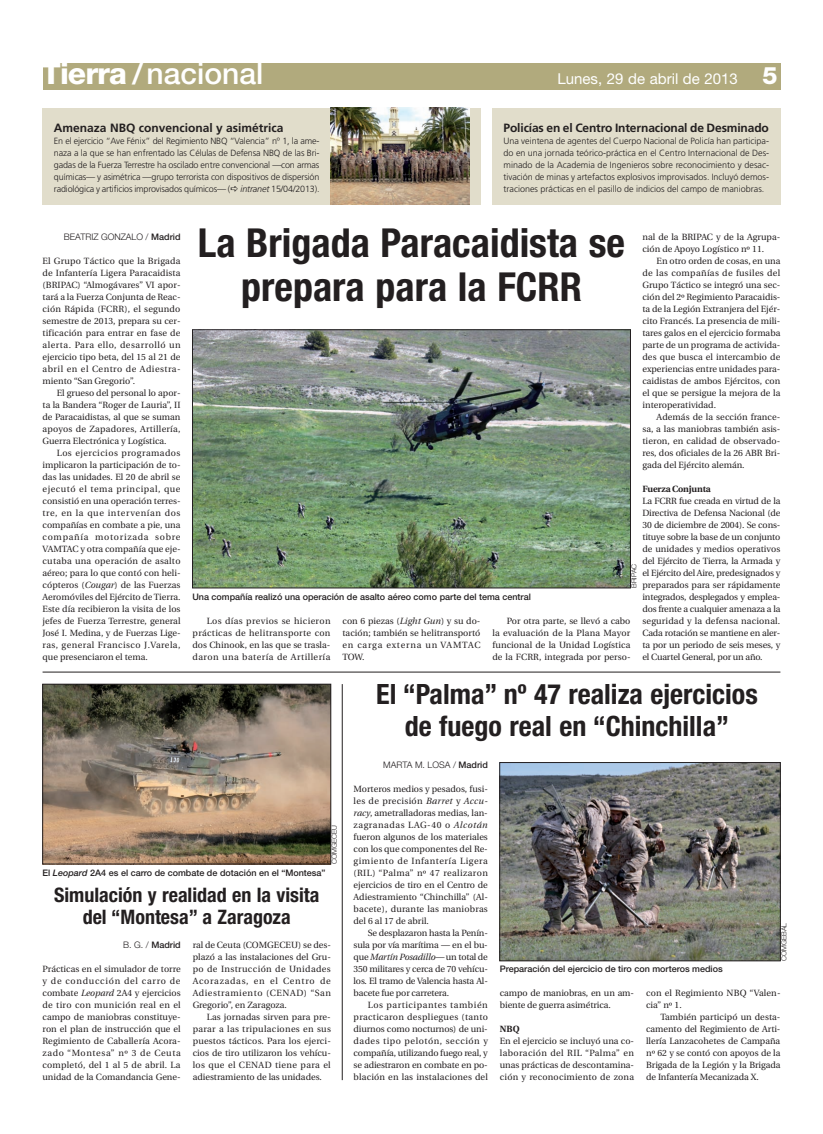
<style>
.page{position:relative;width:823px;height:1134px;background:#fff}
.page>*{position:absolute;margin:0;border:0;box-sizing:border-box;transform-origin:0 0}
.t1{font:700 condensed 40px/44px "Helvetica Neue";color:#231f20;text-align:center}
.t2{font:500 30px "Helvetica Neue";color:#fff}
.t3{font:700 condensed 28px/32px "Helvetica Neue";color:#231f20;text-align:center}
.t4{font:700 condensed 20px/22px "Helvetica Neue";color:#231f20;text-align:center}
.t5{font:15px "Helvetica Neue";color:#fff}
.t6{font:700 12px "Frutiger";letter-spacing:-.01em;color:#231f20}
.t7{font:9px/12px "Utopia";color:#231f20;text-align:justify}
.t8{font:300 9px/12px "Frutiger";letter-spacing:-.01em;color:#231f20;text-align:justify}
.t9{font:500 9px "Helvetica Neue";color:#231f20}
.t10{font:300 9px "Helvetica Neue";color:#231f20}
.t11{font:700 9px "Utopia";letter-spacing:-.015em;color:#231f20}
.t12{font:300 7px "Helvetica Neue";color:#231f20}
.s1{font-weight:800}
.s2{font-weight:800;font-size:24px}
.s3{font-style:italic}
.s4{font-weight:500}
.s5{font-weight:300}
</style>
<div class="page">
<div style="left:43px;top:63px;width:737px;height:27px;background:#b1aa7d"></div>
<img style="left:194px;top:332px;width:434px;height:254px">
<div style="left:192px;top:330px;width:438px;height:258px;border:1px solid #231f20"></div>
<div style="left:492px;top:108px;width:288px;height:96px;background:#e1ddcb"></div>
<div style="left:43px;top:108px;width:437px;height:96px;background:#e1ddcb"></div>
<img style="left:330px;top:108px;width:139px;height:96px">
<img style="left:501px;top:764px;width:277px;height:195px">
<div style="left:499px;top:762px;width:281px;height:199px;border:1px solid #231f20"></div>
<img style="left:45px;top:686px;width:284px;height:176px">
<div style="left:43px;top:684px;width:288px;height:180px;border:1px solid #231f20"></div>
<hr style="left:342px;top:684px;width:1px;height:396px;background:#231f20">
<hr style="left:43px;top:672px;width:737px;height:1px;background:#231f20">
<h2 class="t2" style="left:42px;top:62px;width:223px"><span class="s1">Tierra</span> /nacional</h2>
<h3 class="t5" style="left:557px;top:73px;width:221px">Lunes, 29 de abril de 2013 <span class="s2">5</span></h3>
<h3 class="t6" style="left:54px;top:123px;width:231px">Amenaza NBQ convencional y asimétrica</h3>
<p class="t8" style="left:54px;top:136px;width:267px">En el ejercicio “Ave Fénix” del Regimiento NBQ “Valencia” nº 1, la ame&shy;naza a la que se han enfrentado las Células de Defensa NBQ de las Bri&shy;gadas de la Fuerza Terrestre ha oscilado entre convencional —con armas químicas— y asimétrica —grupo terrorista con dispositivos de dispersión radiológica y artificios improvisados químicos— ( <span class="s3">intranet</span> 15/04/2013).</p>
<h3 class="t6" style="left:503px;top:123px;width:267px">Policías en el Centro Internacional de Desminado</h3>
<p class="t8" style="left:503px;top:136px;width:267px">Una veintena de agentes del Cuerpo Nacional de Policía han participa&shy;do en una jornada teórico-práctica en el Centro Internacional de Des&shy;minado de la Academia de Ingenieros sobre reconocimiento y desac&shy;tivación de minas y artefactos explosivos improvisados. Incluyó demos&shy;traciones prácticas en el pasillo de indicios del campo de maniobras.</p>
<p class="t10" style="left:64px;top:231px;width:118px">BEATRIZ GONZALO / <span class="s4">Madrid</span></p>
<p class="t7" style="left:43px;top:256px;width:139px">El Grupo Táctico que la Brigada de Infantería Ligera Paracaidista (BRIPAC) “Almogávares” VI apor&shy;tará a la Fuerza Conjunta de Reac&shy;ción Rápida (FCRR), el segundo semestre de 2013, prepara su cer&shy;tificación para entrar en fase de alerta. Para ello, desarrolló un ejercicio tipo beta, del 15 al 21 de abril en el Centro de Adiestra&shy;miento “San Gregorio”.</p>
<p class="t7" style="left:43px;top:388px;width:139px;text-indent:14px">El grueso del personal lo apor&shy;ta la Bandera “Roger de Lauria”, II de Paracaidistas, al que se suman apoyos de Zapadores, Artillería, Guerra Electrónica y Logística.</p>
<p class="t7" style="left:43px;top:448px;width:139px;text-indent:14px">Los ejercicios programados implicaron la participación de to&shy;das las unidades. El 20 de abril se ejecutó el tema principal, que consistió en una operación terres&shy;tre, en la que intervenían dos compañías en combate a pie, una compañía motorizada sobre VAMTAC y otra compañía que eje&shy;cutaba una operación de asalto aéreo; para lo que contó con heli&shy;cópteros (<span class="s3">Cougar</span>) de las Fuerzas Aeromóviles del Ejército de Tierra.<br>Este día recibieron la visita de los jefes de Fuerza Terrestre, general José I. Medina, y de Fuerzas Lige&shy;ras, general Francisco J.Varela, que presenciaron el tema.</p>
<h1 class="t1" style="left:198px;top:224px;width:428px">La Brigada Paracaidista se prepara para la FCRR</h1>
<p class="t7" style="left:642px;top:232px;width:139px">nal de la BRIPAC y de la Agrupa&shy;ción de Apoyo Logístico nº 11.</p>
<p class="t7" style="left:642px;top:256px;width:139px;text-indent:14px">En otro orden de cosas, en una de las compañías de fusiles del Grupo Táctico se integró una sec&shy;ción del 2º Regimiento Paracaidis&shy;ta de la Legión Extranjera del Ejér&shy;cito Francés. La presencia de mili&shy;tares galos en el ejercicio formaba parte de un programa de activida&shy;des que busca el intercambio de experiencias entre unidades para&shy;caidistas de ambos Ejércitos, con el que se persigue la mejora de la interoperatividad.</p>
<p class="t7" style="left:642px;top:412px;width:139px;text-indent:14px">Además de la sección france&shy;sa, a las maniobras también asis&shy;tieron, en calidad de observado&shy;res, dos oficiales de la 26 ABR Bri&shy;gada del Ejército alemán.</p>
<p class="t11" style="left:642px;top:485px;width:70px">Fuerza Conjunta</p>
<p class="t7" style="left:642px;top:496px;width:139px">La FCRR fue creada en virtud de la Directiva de Defensa Nacional (de 30 de diciembre de 2004). Se cons&shy;tituye sobre la base de un conjunto de unidades y medios operativos del Ejército de Tierra, la Armada y el Ejército del Aire, predesignados y preparados para ser rápidamente integrados, desplegados y emplea&shy;dos frente a cualquier amenaza a la seguridad y la defensa nacional.<br>Cada rotación se mantiene en aler&shy;ta por un periodo de seis meses, y el Cuartel General, por un año.</p>
<p class="t12" style="left:629px;top:588px;width:26px;rotate:-90deg">BRIPAC</p>
<p class="t9" style="left:192px;top:594px;width:340px">Una compañía realizó una operación de asalto aéreo como parte del tema central</p>
<p class="t7" style="left:192px;top:616px;width:139px;text-indent:14px">Los días previos se hicieron prácticas de helitransporte con dos Chinook, en las que se trasla&shy;daron una batería de Artillería</p>
<p class="t7" style="left:342px;top:616px;width:139px">con 6 piezas (<span class="s3">Light Gun</span>) y su do&shy;tación; también se helitransportó en carga externa un VAMTAC TOW.</p>
<p class="t7" style="left:492px;top:616px;width:139px;text-indent:14px">Por otra parte, se llevó a cabo la evaluación de la Plana Mayor funcional de la Unidad Logística de la FCRR, integrada por perso-</p>
<p class="t12" style="left:330px;top:864px;width:41px;rotate:-90deg">COMGECEU</p>
<p class="t9" style="left:43px;top:870px;width:284px">El <span class="s3">Leopard</span> 2A4 es el carro de combate de dotación en el “Montesa”</p>
<h3 class="t4" style="left:54px;top:886px;width:267px">Simulación y realidad en la visita del “Montesa” a Zaragoza</h3>
<p class="t9" style="left:123px;top:941px;width:59px"><span class="s5">B. G. /</span> Madrid</p>
<p class="t7" style="left:42px;top:964px;width:140px">Prácticas en el simulador de torre y de conducción del carro de combate <span class="s3">Leopard</span> 2A4 y ejercicios de tiro con munición real en el campo de maniobras constituye&shy;ron el plan de instrucción que el Regimiento de Caballería Acora&shy;zado “Montesa” nº 3 de Ceuta completó, del 1 al 5 de abril. La unidad de la Comandancia Gene-</p>
<p class="t7" style="left:192px;top:940px;width:140px">ral de Ceuta (COMGECEU) se des&shy;plazó a las instalaciones del Gru&shy;po de Instrucción de Unidades Acorazadas, en el Centro de Adiestramiento (CENAD) “San Gregorio”, en Zaragoza.</p>
<p class="t7" style="left:192px;top:1012px;width:140px;text-indent:14px">Las jornadas sirven para pre&shy;parar a las tripulaciones en sus puestos tácticos. Para los ejerci&shy;cios de tiro utilizaron los vehícu&shy;los que el CENAD tiene para el adiestramiento de las unidades.</p>
<h3 class="t3" style="left:376px;top:680px;width:383px">El “Palma” nº 47 realiza ejercicios de fuego real en “Chinchilla”</h3>
<p class="t10" style="left:383px;top:759px;width:106px">MARTA M. LOSA / <span class="s4">Madrid</span></p>
<p class="t7" style="left:353px;top:784px;width:136px">Morteros medios y pesados, fusi&shy;les de precisión <span class="s3">Barret</span> y <span class="s3">Accu&shy;racy</span>, ametralladoras medias, lan&shy;zagranadas LAG-40 o <span class="s3">Alcotán </span>fueron algunos de los materiales con los que componentes del Re&shy;gimiento de Infantería Ligera (RIL) “Palma” nº 47 realizaron ejercicios de tiro en el Centro de Adiestramiento “Chinchilla” (Al&shy;bacete), durante las maniobras del 6 al 17 de abril.</p>
<p class="t7" style="left:353px;top:928px;width:136px;text-indent:14px">Se desplazaron hasta la Penín&shy;sula por vía marítima — en el bu&shy;que <span class="s3">Martín Posadillo—</span> un total de 350 militares y cerca de 70 vehícu&shy;los. El tramo de Valencia hasta Al&shy;bacete fue por carretera.</p>
<p class="t7" style="left:353px;top:1000px;width:136px;text-indent:14px">Los participantes también practicaron despliegues (tanto diurnos como nocturnos) de uni&shy;dades tipo pelotón, sección y compañía, utilizando fuego real, y se adiestraron en combate en po&shy;blación en las instalaciones del</p>
<p class="t12" style="left:779px;top:961px;width:40px;rotate:-90deg">COMGEBAL</p>
<p class="t9" style="left:499px;top:966px;width:224px">Preparación del ejercicio de tiro con morteros medios</p>
<p class="t7" style="left:645px;top:988px;width:136px">con el Regimiento NBQ “Valen&shy;cia” nº 1.</p>
<p class="t7" style="left:645px;top:1012px;width:136px;text-indent:14px">También participó un desta&shy;camento del Regimiento de Arti&shy;llería Lanzacohetes de Campaña nº 62 y se contó con apoyos de la Brigada de la Legión y la Brigada de Infantería Mecanizada X.</p>
<p class="t7" style="left:499px;top:988px;width:136px">campo de maniobras, en un am&shy;biente de guerra asimétrica.</p>
<p class="t11" style="left:499px;top:1025px;width:21px">NBQ</p>
<p class="t7" style="left:499px;top:1036px;width:136px">En el ejercicio se incluyó una co&shy;laboración del RIL “Palma” en unas prácticas de descontamina&shy;ción y reconocimiento de zona</p>
</div>
